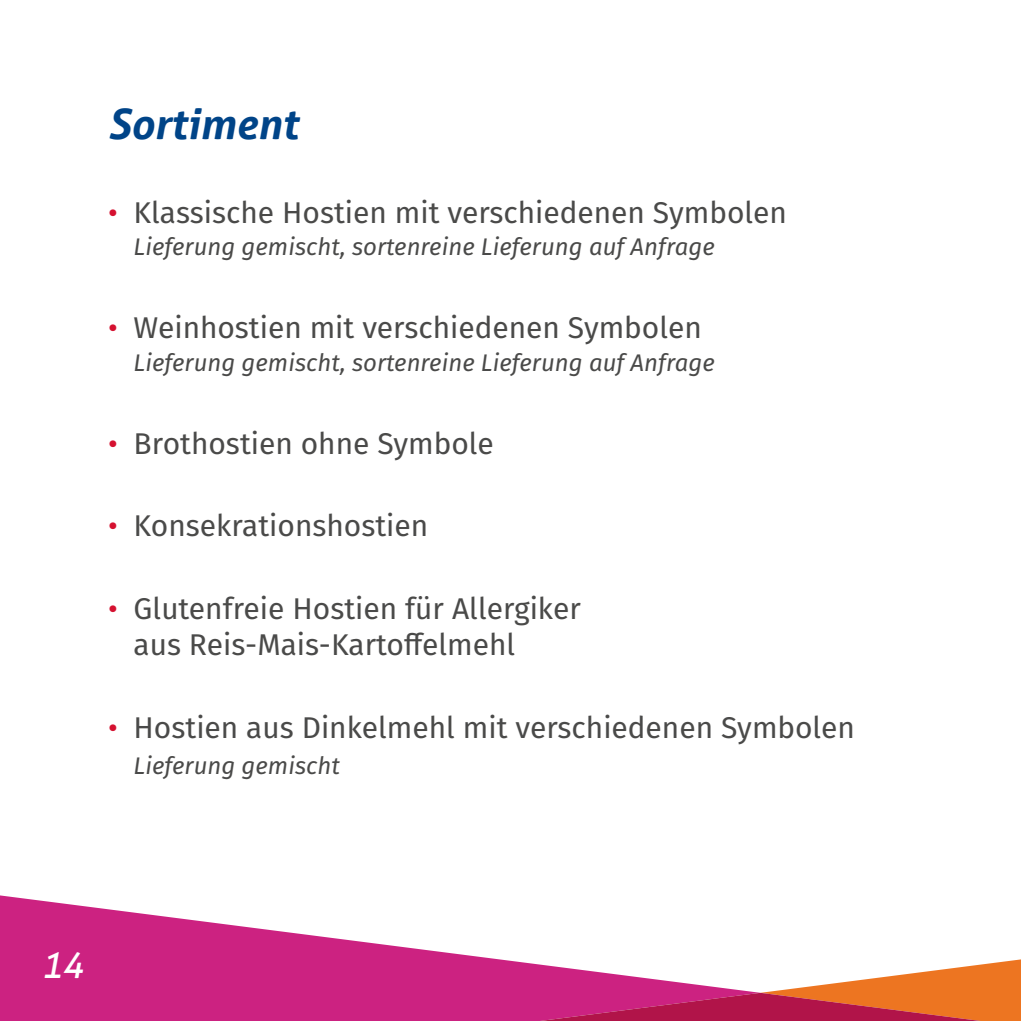
<style>
.page{position:relative;width:1021px;height:1021px;background:#fff}
.page>*{position:absolute;margin:0;border:0;box-sizing:border-box;transform-origin:0 0}
.t1{font:italic 700 42px "Aller";color:#048}
.t2{font:italic 36px "Aller";color:#fff}
.t3{font:30px/36px "Fira Sans";color:#4a4a49}
.t4{font:italic 24px "Fira Sans";color:#4a4a49}
.s1{color:#d51130}
</style>
<div class="page">
<svg style="left:767px;top:959px;width:253px;height:61px;fill:#ed7521"></svg>
<svg style="left:0;top:895px;width:754px;height:125px;fill:#cc2281"></svg>
<svg style="left:540px;top:992px;width:440px;height:28px;background:#c8324e"></svg>
<h1 class="t1" style="left:108px;top:98px;width:191px">Sortiment</h1>
<p class="t3" style="left:108px;top:194px;width:680px"><span class="s1">•</span> Klassische Hostien mit verschiedenen Symbolen</p>
<p class="t4" style="left:134px;top:229px;width:582px">Lieferung gemischt, sortenreine Lieferung auf Anfrage</p>
<p class="t3" style="left:108px;top:309px;width:595px"><span class="s1">•</span> Weinhostien mit verschiedenen Symbolen</p>
<p class="t4" style="left:134px;top:344px;width:582px">Lieferung gemischt, sortenreine Lieferung auf Anfrage</p>
<p class="t3" style="left:108px;top:424px;width:387px"><span class="s1">•</span> Brothostien ohne Symbole</p>
<p class="t3" style="left:108px;top:507px;width:322px"><span class="s1">•</span> Konsekrationshostien</p>
<p class="t3" style="left:134px;top:590px;width:449px;text-indent:-26px"><span class="s1">•</span> Glutenfreie Hostien für Allergiker aus Reis-Mais-Kartoffelmehl</p>
<p class="t3" style="left:108px;top:708px;width:748px"><span class="s1">•</span> Hostien aus Dinkelmehl mit verschiedenen Symbolen</p>
<p class="t4" style="left:134px;top:747px;width:208px">Lieferung gemischt</p>
<p class="t2" style="left:41px;top:943px;width:44px">14</p>
</div>
